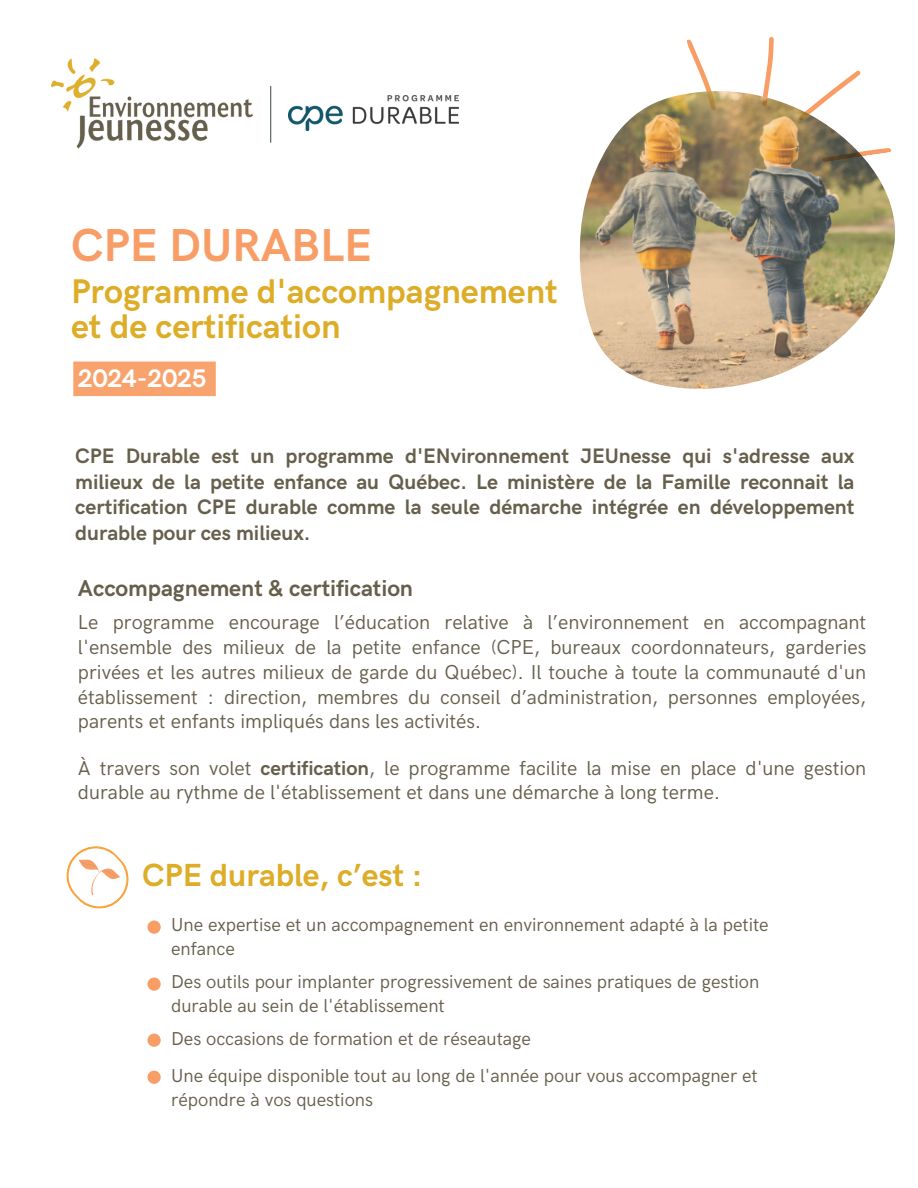
<style>
.page{position:relative;width:918px;height:1188px;background:#fff}
.page>*{position:absolute;margin:0;border:0;box-sizing:border-box;transform-origin:0 0}
.t1{font:700 46.35px "HK Grotesk";color:#f89d65}
.t2{font:700 34.35px/35.1px "HK Grotesk";color:#ddad28}
.t3{font:700 32.1px "HK Grotesk";color:#ddad28}
.t4{font:700 25.5px "HK Grotesk";color:#fff}
.t5{font:700 23.1px "HK Grotesk";color:#665f4c}
.t6{font:700 21px/25.8px "HK Grotesk";color:#665f4c;text-align:justify}
.t7{font:20.25px/24.8px "HK Grotesk";color:#665f4c;text-align:justify}
.t8{font:18.75px/23.7px "HK Grotesk";color:#665f4c}
.s1{font-weight:700}
</style>
<div class="page">
<div style="left:147px;top:921px;width:14px;height:13px;background:#f89d65;border-radius:50%"></div>
<div style="left:147px;top:1034px;width:14px;height:13px;background:#f89d65;border-radius:50%"></div>
<div style="left:147px;top:978px;width:14px;height:13px;background:#f89d65;border-radius:50%"></div>
<div style="left:147px;top:1071px;width:14px;height:13px;background:#f89d65;border-radius:50%"></div>
<svg style="left:837px;top:70px;width:24px;height:16px"></svg>
<svg style="left:687px;top:39px;width:23px;height:47px"></svg>
<svg style="left:764px;top:37px;width:10px;height:49px"></svg>
<div style="left:73px;top:361px;width:143px;height:36px;background:#f8a36e"></div>
<img style="left:51px;top:59px;width:202px;height:90px">
<hr style="left:270px;top:86px;width:1px;height:57px;background:#515d51">
<img style="left:289px;top:96px;width:170px;height:34px">
<svg style="left:66px;top:846px;width:63px;height:63px"></svg>
<img style="left:579px;top:86px;width:316px;height:303px">
<p class="t1" style="left:71px;top:219px;width:303px">CPE DURABLE</p>
<h1 class="t2" style="left:71px;top:275px;width:488px">Programme d'accompagnement et de certification</h1>
<p class="t4" style="left:78px;top:364px;width:130px">2024-2025</p>
<h2 class="t6" style="left:75px;top:443px;width:781px">CPE Durable est un programme d'ENvironnement JEUnesse qui s'adresse aux milieux de la petite enfance au Québec. Le ministère de la Famille reconnait la certification CPE durable comme la seule démarche intégrée en développement durable pour ces milieux.</h2>
<p class="t5" style="left:78px;top:576px;width:337px">Accompagnement &amp; certification</p>
<h5 class="t7" style="left:78px;top:611px;width:790px">Le programme encourage l’éducation relative à l’environnement en accompagnant l'ensemble des milieux de la petite enfance (CPE, bureaux coordonnateurs, garderies privées et les autres milieux de garde du Québec). Il touche à toute la communauté d'un établissement : direction, membres du conseil d’administration, personnes employées, parents et enfants impliqués dans les activités.</h5>
<h5 class="t7" style="left:78px;top:756px;width:790px">À travers son volet <span class="s1">certification</span>, le programme facilite la mise en place d'une gestion durable au rythme de l'établissement et dans une démarche à long terme.</h5>
<p class="t3" style="left:142px;top:858px;width:282px">CPE durable, c’est :</p>
<h3 class="t8" style="left:171px;top:914px;width:599px">Une expertise et un accompagnement en environnement adapté à la petite enfance</h3>
<h3 class="t8" style="left:171px;top:971px;width:590px">Des outils pour implanter progressivement de saines pratiques de gestion durable au sein de l'établissement</h3>
<h4 class="t8" style="left:171px;top:1028px;width:361px">Des occasions de formation et de réseautage</h4>
<p class="t8" style="left:171px;top:1065px;width:588px">Une équipe disponible tout au long de l'année pour vous accompagner et répondre à vos questions</p>
</div>
